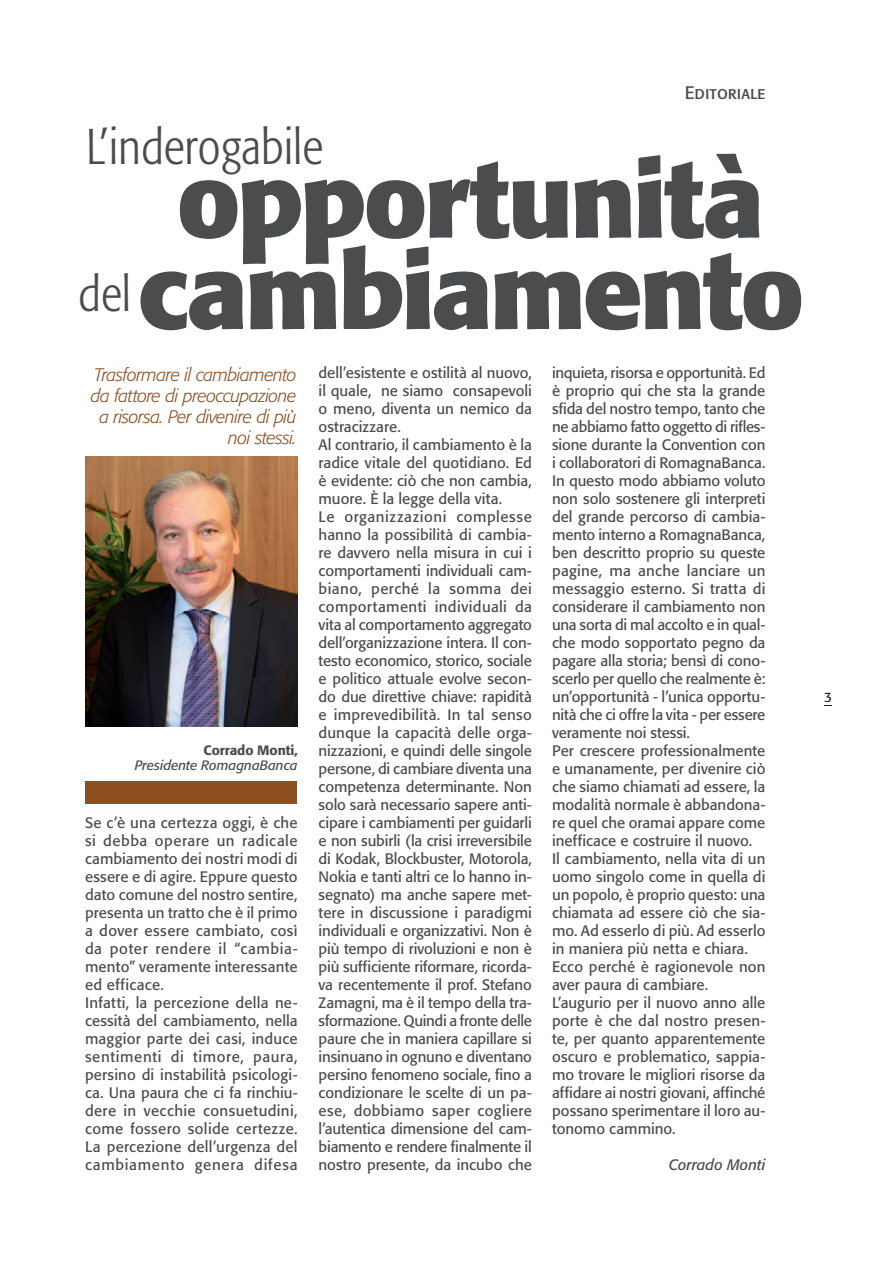
<style>
.page{position:relative;width:893px;height:1263px;background:#fff}
.page>*{position:absolute;margin:0;border:0;box-sizing:border-box;transform-origin:0 0}
.t1{font:700 105px/91.3px "Formata";letter-spacing:-.025em;color:#4b4c4d;text-align:center}
.t2{font:300 condensed 49.65px "Formata";color:#4b4c4d}
.t3{font:italic 300 18px/21px "Formata";letter-spacing:-.025em;color:#8d4f1f;text-align:right}
.t4{font:18px "Formata Regular SC";color:#4b4c4d}
.t5{font:15px/18px "Formata";color:#4b4c4d}
.t6{font:italic 15px "Formata";color:#4b4c4d}
.t7{font:italic 13.5px "Formata";letter-spacing:-.005em;color:#4b4c4d}
.t8{font:500 13.5px "Formata";letter-spacing:-.005em;color:#4b4c4d}
.t9{font:13.5px "Formata";color:#231f20}
</style>
<div class="page">
<img style="left:86px;top:456px;width:212px;height:270px">
<div style="left:85px;top:781px;width:212px;height:23px;background:#8d4f1f"></div>
<p class="t4" style="left:685px;top:82px;width:82px">Editoriale</p>
<h2 class="t2" style="left:86px;top:118px;width:239px">L’inderogabile</h2>
<h1 class="t1" style="left:138px;top:154px;width:668px">opportunità cambiamento</h1>
<h2 class="t2" style="left:78px;top:265px;width:54px">del</h2>
<p class="t3" style="left:91px;top:364px;width:207px">Trasformare il cambiamento da fattore di preoccupazione a risorsa. Per divenire di più noi stessi.</p>
<p class="t8" style="left:204px;top:742px;width:96px">Corrado Monti,</p>
<p class="t7" style="left:135px;top:757px;width:164px">Presidente RomagnaBanca</p>
<p class="t5" style="left:85px;top:814px;width:214px">Se c’è una certezza oggi, è che si debba operare un radicale cambiamento dei nostri modi di essere e di agire. Eppure questo dato comune del nostro sentire, presenta un tratto che è il primo a dover essere cambiato, così da poter rendere il “cambia&shy;mento” veramente interessante ed efficace.<br>Infatti, la percezione della ne&shy;cessità del cambiamento, nella maggior parte dei casi, induce sentimenti di timore, paura, persino di instabilità psicologi&shy;ca. Una paura che ci fa rinchiu&shy;dere in vecchie consuetudini, come fossero solide certezze.<br>La percezione dell’urgenza del cambiamento genera difesa</p>
<p class="t5" style="left:319px;top:364px;width:215px">dell’esistente e ostilità al nuovo, il quale, ne siamo consapevoli o meno, diventa un nemico da ostracizzare.<br>Al contrario, il cambiamento è la radice vitale del quotidiano. Ed è evidente: ciò che non cambia, muore. È la legge della vita.<br>Le organizzazioni complesse hanno la possibilità di cambia&shy;re davvero nella misura in cui i comportamenti individuali cam&shy;biano, perché la somma dei comportamenti individuali da vita al comportamento aggregato dell’organizzazione intera. Il con&shy;testo economico, storico, sociale e politico attuale evolve secon&shy;do due direttive chiave: rapidità e imprevedibilità. In tal senso dunque la capacità delle orga&shy;nizzazioni, e quindi delle singole persone, di cambiare diventa una competenza determinante. Non solo sarà necessario sapere anti&shy;cipare i cambiamenti per guidarli e non subirli (la crisi irreversibile di Kodak, Blockbuster, Motorola,<br>Nokia e tanti altri ce lo hanno in&shy;segnato) ma anche sapere met&shy;tere in discussione i paradigmi individuali e organizzativi. Non è più tempo di rivoluzioni e non è più sufficiente riformare, ricorda&shy;va recentemente il prof. Stefano<br>Zamagni, ma è il tempo della tra&shy;sformazione. Quindi a fronte delle paure che in maniera capillare si insinuano in ognuno e diventano persino fenomeno sociale, fino a condizionare le scelte di un pa&shy;ese, dobbiamo saper cogliere l’autentica dimensione del cam&shy;biamento e rendere finalmente il nostro presente, da incubo che</p>
<p class="t5" style="left:552px;top:364px;width:215px">inquieta, risorsa e opportunità. Ed è proprio qui che sta la grande sfida del nostro tempo, tanto che ne abbiamo fatto oggetto di rifles&shy;sione durante la Convention con i collaboratori di RomagnaBanca.<br>In questo modo abbiamo voluto non solo sostenere gli interpreti del grande percorso di cambia&shy;mento interno a RomagnaBanca, ben descritto proprio su queste pagine, ma anche lanciare un messaggio esterno. Si tratta di considerare il cambiamento non una sorta di mal accolto e in qual&shy;che modo sopportato pegno da pagare alla storia; bensì di cono&shy;scerlo per quello che realmente è: un’opportunità - l’unica opportu&shy;nità che ci offre la vita - per essere veramente noi stessi.<br>Per crescere professionalmente e umanamente, per divenire ciò che siamo chiamati ad essere, la modalità normale è abbandona&shy;re quel che oramai appare come inefficace e costruire il nuovo.<br>Il cambiamento, nella vita di un uomo singolo come in quella di un popolo, è proprio questo: una chiamata ad essere ciò che sia&shy;mo. Ad esserlo di più. Ad esserlo in maniera più netta e chiara.<br>Ecco perché è ragionevole non aver paura di cambiare.<br>L’augurio per il nuovo anno alle porte è che dal nostro presen&shy;te, per quanto apparentemente oscuro e problematico, sappia&shy;mo trovare le migliori risorse da affidare ai nostri giovani, affinché possano sperimentare il loro au&shy;tonomo cammino.</p>
<p class="t6" style="left:669px;top:1156px;width:98px">Corrado Monti</p>
<p class="t9" style="left:824px;top:689px;width:9px">3</p>
</div>
